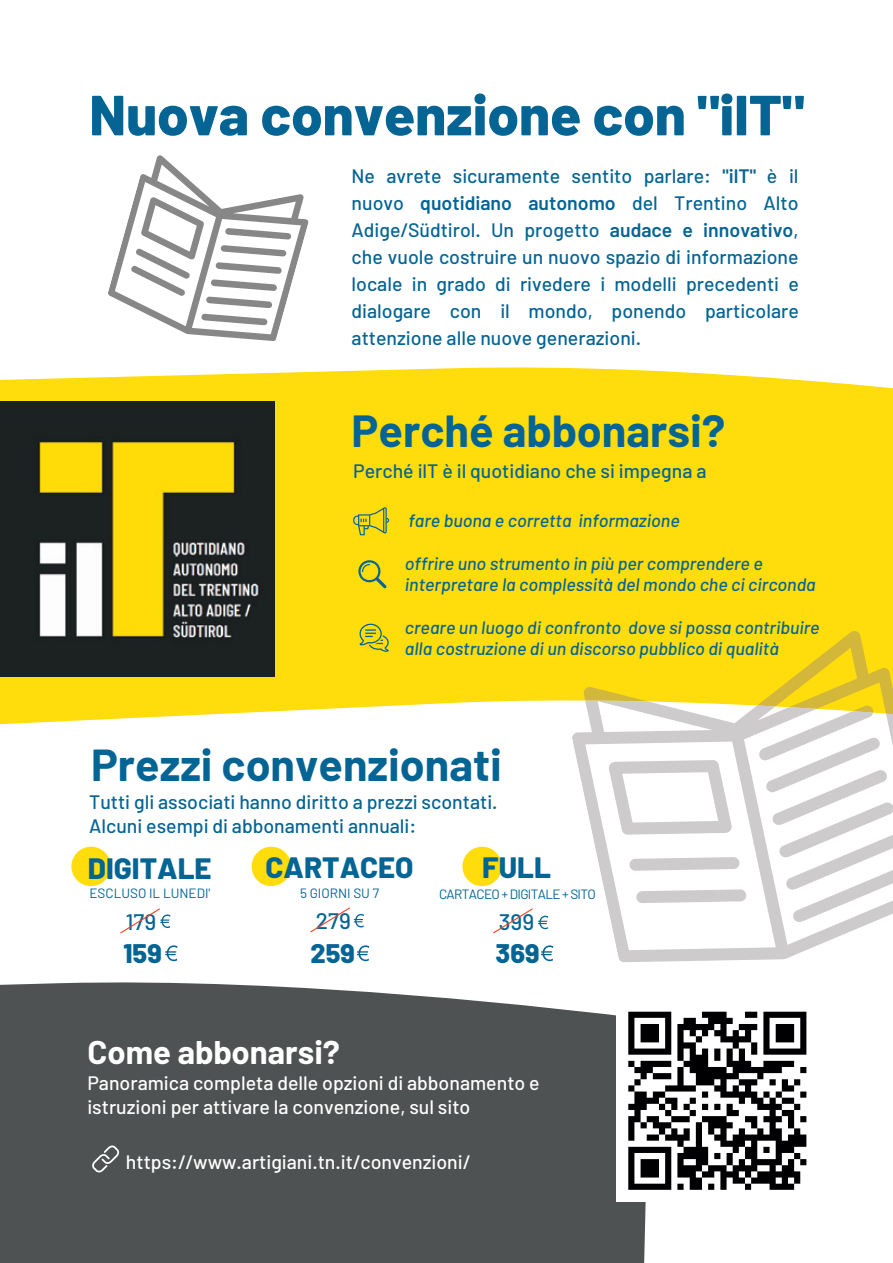
<style>
.page{position:relative;width:893px;height:1263px;background:#fff}
.page>*{position:absolute;margin:0;border:0;box-sizing:border-box;transform-origin:0 0}
.t1{font:800 56.55px "Barlow";color:#046494}
.t2{font:700 45px "Barlow";color:#046494}
.t3{font:700 44.85px "Barlow";color:#046494}
.t4{font:700 32.85px "Barlow";color:#fff}
.t5{font:800 29.55px "Barlow";color:#046494}
.t6{font:800 27px "Barlow";color:#046494}
.t7{font:500 22.5px "Barlow";color:#046494}
.t8{font:500 19.5px/27px "Barlow";color:#046494}
.t9{font:500 19.5px/23.7px "Barlow";color:#fff}
.t10{font:italic 500 18px/21.5px "Barlow";color:#046494}
.t11{font:13.5px "Barlow";color:#046494}
.t12{font:13.5px "Barlow";letter-spacing:-.045em;color:#046494}
.s1{font-weight:600}
</style>
<div class="page">
<div style="left:0;top:367px;width:893px;height:325px;background:#ffdc0b"></div>
<img style="left:0;top:402px;width:275px;height:274px">
<svg style="left:0;top:692px;width:625px;height:271px"></svg>
<svg style="left:359px;top:624px;width:30px;height:28px"></svg>
<svg style="left:357px;top:559px;width:30px;height:29px"></svg>
<svg style="left:353px;top:507px;width:36px;height:28px"></svg>
<svg style="left:108px;top:155px;width:201px;height:186px"></svg>
<svg style="left:120px;top:908px;width:50px;height:25px"></svg>
<svg style="left:165px;top:945px;width:12px;height:16px"></svg>
<svg style="left:310px;top:907px;width:54px;height:25px"></svg>
<svg style="left:357px;top:945px;width:12px;height:16px"></svg>
<svg style="left:493px;top:908px;width:55px;height:25px"></svg>
<svg style="left:541px;top:945px;width:12px;height:16px"></svg>
<div style="left:71px;top:847px;width:40px;height:39px;background:#ffdc0b;border-radius:50%"></div>
<div style="left:252px;top:847px;width:39px;height:39px;background:#ffdc0b;border-radius:50%"></div>
<div style="left:462px;top:847px;width:40px;height:39px;background:#ffdc0b;border-radius:50%"></div>
<svg style="left:572px;top:700px;width:321px;height:262px"></svg>
<svg style="left:584px;top:631px;width:309px;height:129px"></svg>
<div style="left:0;top:982px;width:646px;height:281px;background:#4f5252"></div>
<div style="left:616px;top:999px;width:203px;height:203px;background:#fff"></div>
<svg style="left:628px;top:1012px;width:178px;height:178px"></svg>
<svg style="left:92px;top:1145px;width:28px;height:28px"></svg>
<h1 class="t1" style="left:89px;top:80px;width:716px">Nuova convenzione con "ilT"</h1>
<p class="t8" style="left:352px;top:162px;width:449px;text-align:justify">Ne avrete sicuramente sentito parlare: <span class="s1">"ilT"</span> è il nuovo <span class="s1">quotidiano autonomo</span> del Trentino Alto Adige/Südtirol. Un progetto <span class="s1">audace e innovativo</span>, che vuole costruire un nuovo spazio di informazione locale in grado di rivedere i modelli precedenti e dialogare con il mondo, ponendo particolare attenzione alle nuove generazioni.</p>
<h2 class="t2" style="left:352px;top:403px;width:375px">Perché abbonarsi?</h2>
<p class="t8" style="left:353px;top:457px;width:355px">Perché ilT è il quotidiano che si impegna a</p>
<p class="t10" style="left:408px;top:509px;width:273px">fare buona e corretta informazione</p>
<p class="t10" style="left:405px;top:552px;width:412px">offrire uno strumento in più per comprendere e interpretare la complessità del mondo che ci circonda</p>
<p class="t10" style="left:405px;top:616px;width:416px">creare un luogo di confronto dove si possa contribuire alla costruzione di un discorso pubblico di qualità</p>
<h3 class="t3" style="left:91px;top:737px;width:412px">Prezzi convenzionati</h3>
<p class="t8" style="left:89px;top:790px;width:410px;line-height:23.7px">Tutti gli associati hanno diritto a prezzi scontati.<br>Alcuni esempi di abbonamenti annuali:</p>
<h3 class="t5" style="left:88px;top:849px;width:125px">DIGITALE</h3>
<h3 class="t5" style="left:266px;top:849px;width:149px">CARTACEO</h3>
<h3 class="t5" style="left:482px;top:848px;width:70px">FULL</h3>
<p class="t11" style="left:89px;top:884px;width:122px">ESCLUSO IL LUNEDI'</p>
<p class="t11" style="left:300px;top:885px;width:81px">5 GIORNI SU 7</p>
<p class="t12" style="left:439px;top:886px;width:158px">CARTACEO+DIGITALE+SITO</p>
<p class="t7" style="left:126px;top:907px;width:32px">179</p>
<p class="t7" style="left:316px;top:907px;width:36px">279</p>
<p class="t7" style="left:499px;top:907px;width:37px">399</p>
<h3 class="t6" style="left:123px;top:936px;width:40px">159</h3>
<h3 class="t6" style="left:310px;top:936px;width:46px">259</h3>
<h3 class="t6" style="left:495px;top:936px;width:45px">369</h3>
<h3 class="t4" style="left:87px;top:1032px;width:254px">Come abbonarsi?</h3>
<p class="t9" style="left:87px;top:1070px;width:454px">Panoramica completa delle opzioni di abbonamento e istruzioni per attivare la convenzione, sul sito</p>
<p class="t9" style="left:126px;top:1150px;width:346px">https://www.artigiani.tn.it/convenzioni/</p>
</div>
